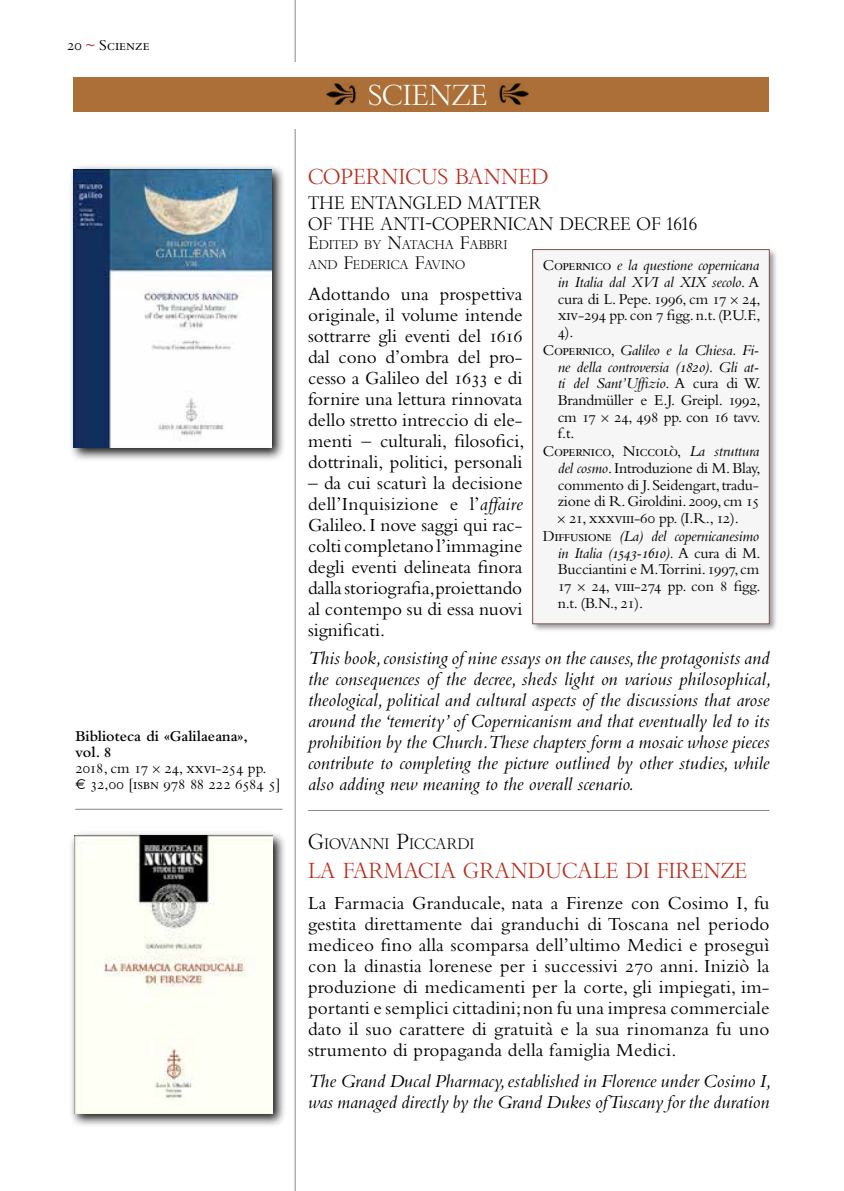
<style>
.page{position:relative;width:844px;height:1191px;background:#fff}
.page>*{position:absolute;margin:0;border:0;box-sizing:border-box;transform-origin:0 0}
.t1{font:28px "Bembo Titling MT Std";color:#fff}
.t2{font:21px "Bembo Titling MT Std";color:#ba2c1b}
.t3{font:19.25px/21px "Bembo Std";letter-spacing:.01em;color:#000;text-align:justify}
.t4{font:italic 19.25px/21px "Bembo Std";color:#000;text-align:justify}
.t5{font:17.5px/20.1px "Bembo Titling MT Std";color:#000}
.t6{font:15.75px/16.6px "Bembo Std";letter-spacing:-.015em;color:#000;text-align:justify}
.t7{font:14.7px "Bembo Titling MT Std";color:#000}
.t8{font:12.25px/19.2px "Bembo Titling MT Std";color:#000}
.s1{color:#ba2c1b}
.s2{font-weight:600}
.s3{font-family:"Bembo Cost"}
.s4{font-size:17.5px}
.s5{font-style:italic}
.s6{font-size:21px}
</style>
<div class="page">
<hr style="left:294px;top:0;width:1px;height:1191px;background:#87888a">
<hr style="left:308px;top:810px;width:461px;height:1px;background:#87888a">
<div style="left:68px;top:164px;width:218px;height:297px;background:#000;opacity:.91"></div>
<img style="left:73px;top:169px;width:199px;height:278px">
<hr style="left:75px;top:809px;width:207px;height:1px;background:#87888a">
<div style="left:69px;top:830px;width:217px;height:297px;background:#000;opacity:.91"></div>
<img style="left:74px;top:835px;width:198px;height:278px">
<div style="left:288px;top:62px;width:14px;height:67px;background:#fff"></div>
<div style="left:73px;top:77px;width:695px;height:35px;background:#ab6f37"></div>
<img style="left:326px;top:84px;width:30px;height:21px">
<img style="left:497px;top:84px;width:31px;height:21px">
<div style="left:530px;top:247px;width:248px;height:386px;background:#000;opacity:.4"></div>
<div style="left:532px;top:249px;width:237px;height:375px;background:#f6f6f6"></div>
<div style="left:532px;top:249px;width:237px;height:375px;border:1px solid #80554e"></div>
<p class="t6" style="left:67px;top:36px;width:84px">20 <span class="s1">~</span> Scienze</p>
<p class="t6" style="left:75px;top:728px;width:207px;line-height:15.9px;text-align:left"><span class="s2">Biblioteca di «Galilaeana»,<br>vol. 8<br></span>2018, cm 17 <span class="s3">¥</span> 24, xxvi-254 pp. <span class="s3">√</span> 32,00 [isbn 978 88 222 6584 5]</p>
<h1 class="t1" style="left:368px;top:78px;width:120px">SCIENZE</h1>
<p class="t2" style="left:308px;top:164px;width:242px">COPERNICUS BANNED</p>
<p class="t5" style="left:308px;top:193px;width:391px">THE ENTANGLED MATTER<br>OF THE ANTI-COPERNICAN DECREE OF 1616</p>
<p class="t8" style="left:308px;top:235px;width:201px"><span class="s4">E</span>DITED BY <span class="s4">N</span>ATACHA <span class="s4">F</span>ABBRI<br>AND <span class="s4">F</span>EDERICA <span class="s4">F</span>AVINO</p>
<p class="t3" style="left:308px;top:283px;width:218px">Adottando una prospettiva originale, il volume intende sottrarre gli eventi del 1616 dal cono d’ombra del pro&shy;cesso a Galileo del 1633 e di fornire una lettura rinnovata dello stretto intreccio di ele&shy;menti – culturali, filosofici, dottrinali, politici, personali</p>
<p class="t3" style="left:308px;top:472px;width:216px">– da cui scaturì la decisione dell’Inquisizione e l’<span class="s5">affaire </span>Galileo. I nove saggi qui rac&shy;colti completano l’immagine degli eventi delineata finora dalla storiografia,proiettando al contempo su di essa nuovi significati.</p>
<p class="t4" style="left:308px;top:647px;width:465px">This book, consisting of nine essays on the causes, the protagonists and the consequences of the decree, sheds light on various philosophical, theological, political and cultural aspects of the discussions that arose around the ‘temerity’ of Copernicanism and that eventually led to its prohibition by the Church. These chapters form a mosaic whose pieces contribute to completing the picture outlined by other studies, while also adding new meaning to the overall scenario.</p>
<p class="t7" style="left:308px;top:835px;width:168px"><span class="s6">G</span>IOVANNI <span class="s6">P</span>ICCARDI</p>
<p class="t2" style="left:308px;top:857px;width:440px">LA FARMACIA GRANDUCALE DI FIRENZE</p>
<p class="t3" style="left:308px;top:892px;width:463px">La Farmacia Granducale, nata a Firenze con Cosimo I, fu gestita direttamente dai granduchi di Toscana nel periodo mediceo fino alla scomparsa dell’ultimo Medici e proseguì con la dinastia lorenese per i successivi 270 anni. Iniziò la produzione di medicamenti per la corte, gli impiegati, im&shy;portanti e semplici cittadini; non fu una impresa commerciale dato il suo carattere di gratuità e la sua rinomanza fu uno strumento di propaganda della famiglia Medici.</p>
<p class="t4" style="left:308px;top:1069px;width:465px">The Grand Ducal Pharmacy, established in Florence under Cosimo I, was managed directly by the Grand Dukes of Tuscany for the duration</p>
<p class="t6" style="left:557px;top:257px;width:204px;text-indent:-15px">Copernico <span class="s5">e la questione copernicana in Italia dal XVI al XIX secolo</span>. A cura di L. Pepe. 1996, cm 17 <span class="s3">¥</span> 24, xiv-294 pp. con 7 figg. n.t. (P.U.F., 4).</p>
<p class="t6" style="left:557px;top:341px;width:204px;text-indent:-15px">Copernico, <span class="s5">Galileo e la Chiesa. Fi&shy;ne della controversia (1820). Gli at&shy;ti del Sant’Uffizio</span>. A cura di W.<br>Brandmüller e E.J. Greipl. 1992, cm 17 <span class="s3">¥</span> 24, 498 pp. con 16 tavv. f.t.</p>
<p class="t6" style="left:557px;top:443px;width:204px;text-indent:-15px">Copernico, Niccolò, <span class="s5">La struttura del cosmo</span>. Introduzione di M. Blay, commento di J. Seidengart, tradu&shy;zione di R. Giroldini. 2009, cm 15 <span class="s3">¥</span> 21, xxxviii-60 pp. (I.R., 12).</p>
<p class="t6" style="left:557px;top:527px;width:204px;text-indent:-15px">Diffusione <span class="s5">(La) del copernicanesimo in Italia (1543-1610).</span> A cura di M.<br>Bucciantini e M.Torrini. 1997, cm 17 <span class="s3">¥</span> 24, viii-274 pp. con 8 figg. n.t. (B.N., 21).</p>
</div>
